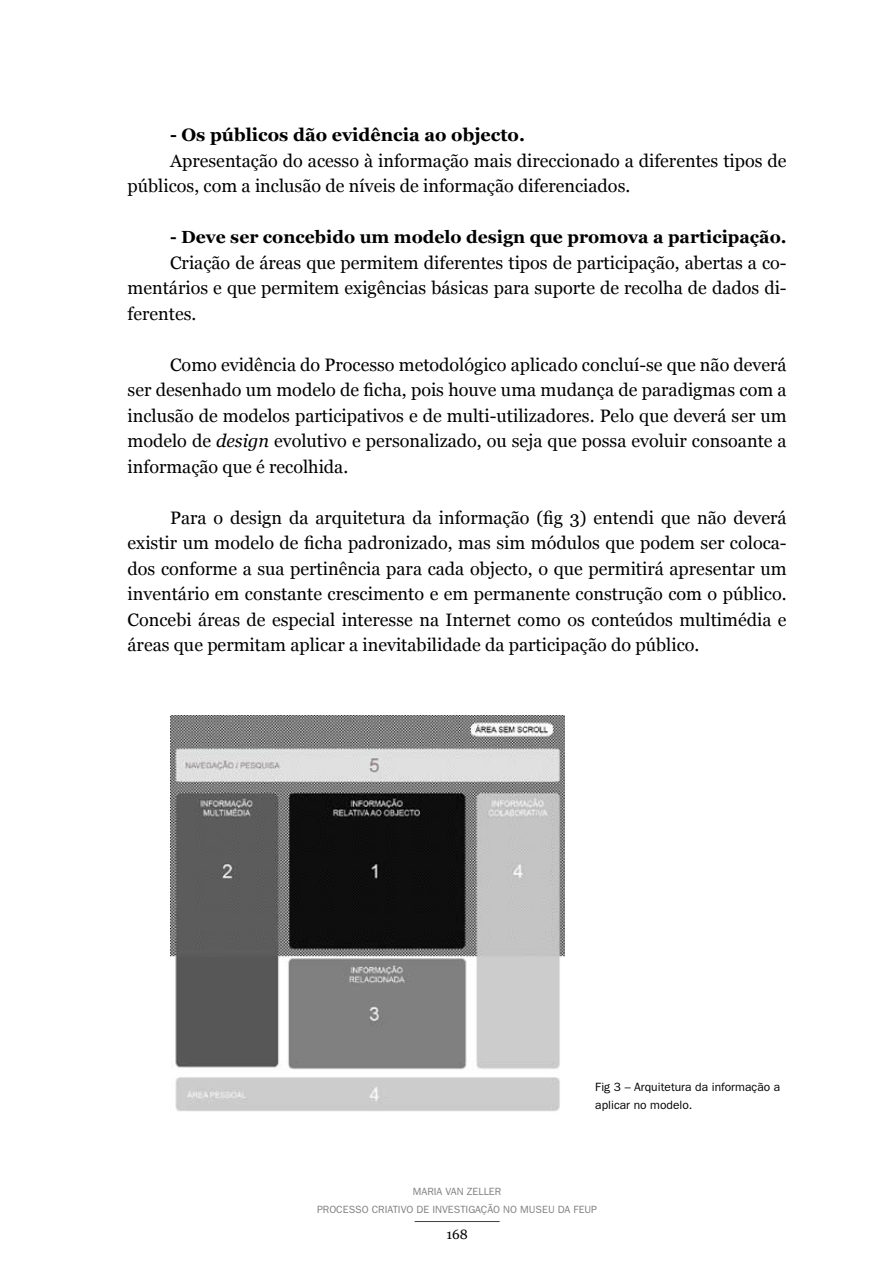
<style>
.page{position:relative;width:893px;height:1263px;background:#fff}
.page>*{position:absolute;margin:0;border:0;box-sizing:border-box;transform-origin:0 0}
.t1{font:18px/25.5px "Georgia";color:#000;text-align:justify}
.t2{font:700 18px "Georgia";color:#000}
.t3{font:700 17.55px "Georgia";color:#000}
.t4{font:13.5px "Georgia";color:#000}
.t5{font:12px/18px "ITC Franklin Gothic Std";color:#000}
.t6{font:10.5px/18px "ITC Franklin Gothic Std";color:#808080;text-align:center}
.s1{font-style:italic}
</style>
<div class="page">
<hr style="left:415px;top:1221px;width:85px;height:1px;background:#414142">
<img style="left:170px;top:715px;width:394px;height:397px">
<p class="t2" style="left:170px;top:125px;width:356px">- Os públicos dão evidência ao objecto.</p>
<p class="t1" style="left:128px;top:148px;width:661px;text-indent:43px">Apresentação do acesso à informação mais direccionado a diferentes tipos de públicos, com a inclusão de níveis de informação diferenciados.</p>
<p class="t3" style="left:170px;top:227px;width:618px">- Deve ser concebido um modelo design que promova a participação.</p>
<p class="t1" style="left:128px;top:250px;width:661px;text-indent:43px">Criação de áreas que permitem diferentes tipos de participação, abertas a co&shy;mentários e que permitem exigências básicas para suporte de recolha de dados di&shy;ferentes.</p>
<p class="t1" style="left:128px;top:352px;width:661px;text-indent:43px">Como evidência do Processo metodológico aplicado concluí-se que não deverá ser desenhado um modelo de ficha, pois houve uma mudança de paradigmas com a inclusão de modelos participativos e de multi-utilizadores. Pelo que deverá ser um modelo de <span class="s1">design</span> evolutivo e personalizado, ou seja que possa evoluir consoante a informação que é recolhida.</p>
<p class="t1" style="left:128px;top:505px;width:661px;text-indent:43px">Para o design da arquitetura da informação (fig 3) entendi que não deverá existir um modelo de ficha padronizado, mas sim módulos que podem ser coloca&shy;dos conforme a sua pertinência para cada objecto, o que permitirá apresentar um inventário em constante crescimento e em permanente construção com o público.<br>Concebi áreas de especial interesse na Internet como os conteúdos multimédia e áreas que permitam aplicar a inevitabilidade da participação do público.</p>
<p class="t5" style="left:595px;top:1078px;width:187px">FIG 3 – ARQUITETURA DA INFORMAÇÃO A<br>APLICAR NO MODELO.</p>
<p class="t6" style="left:317px;top:1182px;width:282px">MARIA VAN ZELLER<br>PROCESSO CRIATIVO DE INVESTIGAÇÃO NO MUSEU DA FEU P</p>
<p class="t4" style="left:446px;top:1227px;width:23px">168</p>
</div>
